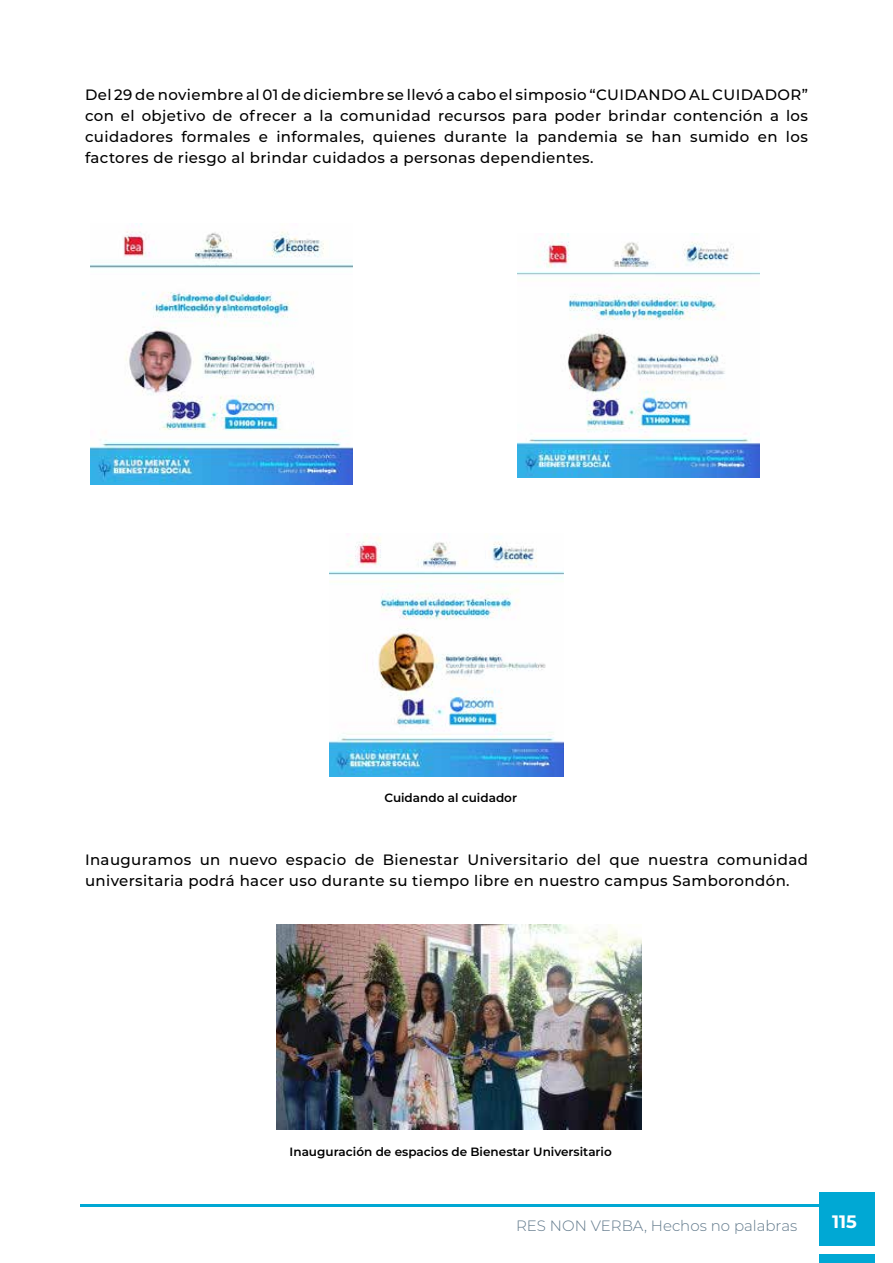
<style>
.page{position:relative;width:893px;height:1263px;background:#fff}
.page>*{position:absolute;margin:0;border:0;box-sizing:border-box;transform-origin:0 0}
.t1{font:700 18px "Montserrat";color:#fff}
.t2{font:500 15px/21px "Montserrat";letter-spacing:.025em;color:#000;text-align:justify}
.t3{font:300 15px "Montserrat";color:#61798b}
.t4{font:600 12px "Montserrat";color:#000}
</style>
<div class="page">
<div style="left:819px;top:1192px;width:56px;height:54px;background:#00a8d4"></div>
<div style="left:819px;top:1254px;width:56px;height:9px;background:#00a8d4"></div>
<hr style="left:80px;top:1204px;width:739px;height:2px;background:#00a8d4">
<img style="left:276px;top:925px;width:365px;height:204px">
<img style="left:91px;top:223px;width:261px;height:262px">
<img style="left:517px;top:234px;width:242px;height:243px">
<img style="left:330px;top:537px;width:233px;height:240px">
<p class="t2" style="left:85px;top:83px;width:724px">Del 29 de noviembre al 01 de diciembre se llevó a cabo el simposio “CUIDANDO AL CUIDADOR” con el objetivo de ofrecer a la comunidad recursos para poder brindar contención a los cuidadores formales e informales, quienes durante la pandemia se han sumido en los factores de riesgo al brindar cuidados a personas dependientes.</p>
<p class="t4" style="left:384px;top:789px;width:134px">Cuidando al cuidador</p>
<p class="t2" style="left:85px;top:848px;width:724px">Inauguramos un nuevo espacio de Bienestar Universitario del que nuestra comunidad universitaria podrá hacer uso durante su tiempo libre en nuestro campus Samborondón.</p>
<p class="t4" style="left:290px;top:1143px;width:324px">Inauguración de espacios de Bienestar Universitario</p>
<p class="t3" style="left:516px;top:1215px;width:283px">RES NON VERBA, Hechos no palabras</p>
<p class="t1" style="left:832px;top:1208px;width:26px">115</p>
</div>
